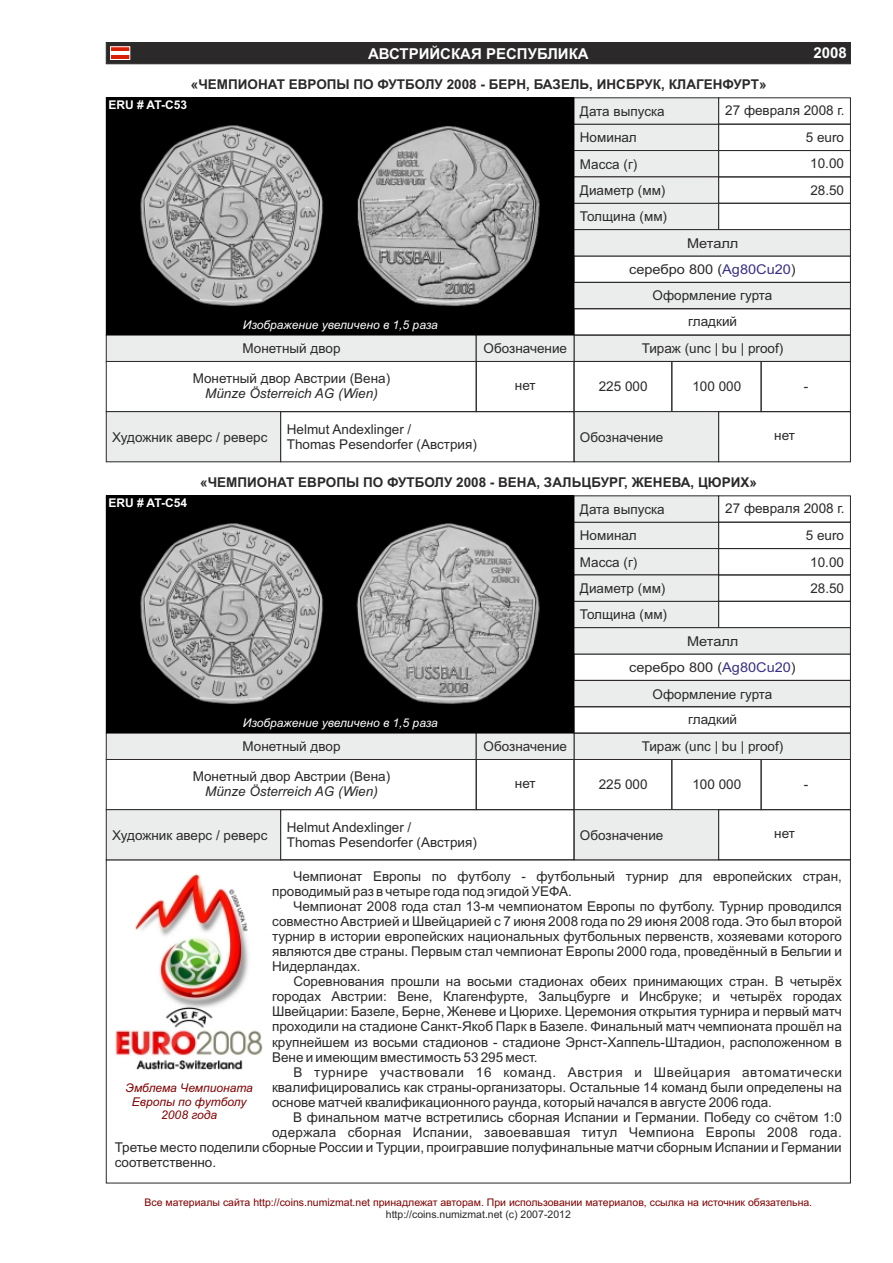
<style>
.page{position:relative;width:893px;height:1263px;background:#fff}
.page>*{position:absolute;margin:0;border:0;box-sizing:border-box;transform-origin:0 0}
.t1{font:700 15px "Arial";color:#fff}
.t2{font:13.5px/15.1px "Arial";color:#2b2929}
.t3{font:700 13.5px "Arial";color:#2b2929}
.t4{font:13.5px "Arial";letter-spacing:.025em;color:#2b2929}
.t5{font:13.5px/26.4px "Arial";color:#2b2929;text-align:center;scale:1.08 1}
.t6{font:italic 13.5px "Arial";color:#2b2929}
.t7{font:italic 12px "Arial";color:#fff}
.t8{font:italic 12px/13.4px "Arial";color:#800000;text-align:center}
.t9{font:700 12px "Arial";color:#fff}
.t10{font:10.5px "Arial";color:#800000}
.t11{font:10.5px "Arial";color:#2b2929}
.s1{color:#383085}
</style>
<div class="page">
<div style="left:106px;top:42px;width:745px;height:22px;background:#2b2929"></div>
<hr style="left:111px;top:51px;width:19px;height:4px;background:#fff">
<hr style="left:111px;top:55px;width:19px;height:4px;background:#d91f05">
<hr style="left:111px;top:47px;width:19px;height:4px;background:#d91f05">
<div style="left:110px;top:47px;width:20px;height:13px;border:1px solid #fff"></div>
<svg style="left:574px;top:282px;width:277px;height:27px;background:#dcdddd"></svg>
<div style="left:574px;top:256px;width:277px;height:26px;border:1px solid #2b2929"></div>
<svg style="left:574px;top:97px;width:277px;height:159px"></svg>
<div style="left:761px;top:361px;width:90px;height:51px;border:1px solid #2b2929"></div>
<div style="left:574px;top:361px;width:98px;height:51px;border:1px solid #2b2929"></div>
<svg style="left:106px;top:335px;width:745px;height:27px;background:#dcdede"></svg>
<div style="left:718px;top:411px;width:133px;height:51px;border:1px solid #2b2929"></div>
<svg style="left:574px;top:411px;width:145px;height:51px;background:#e2e3e3"></svg>
<div style="left:280px;top:411px;width:294px;height:51px;border:1px solid #2b2929"></div>
<div style="left:106px;top:411px;width:175px;height:51px;background:#ebeded"></div>
<img style="left:106px;top:98px;width:468px;height:237px">
<img style="left:115px;top:873px;width:148px;height:197px">
<svg style="left:574px;top:680px;width:277px;height:27px;background:#dcdddd"></svg>
<div style="left:574px;top:654px;width:277px;height:26px;border:1px solid #2b2929"></div>
<svg style="left:574px;top:495px;width:277px;height:159px"></svg>
<div style="left:761px;top:759px;width:90px;height:51px;border:1px solid #2b2929"></div>
<div style="left:574px;top:759px;width:98px;height:51px;border:1px solid #2b2929"></div>
<svg style="left:106px;top:733px;width:745px;height:27px;background:#dcdede"></svg>
<div style="left:718px;top:809px;width:133px;height:51px;border:1px solid #2b2929"></div>
<svg style="left:574px;top:809px;width:145px;height:51px;background:#e2e3e3"></svg>
<div style="left:280px;top:809px;width:294px;height:51px;border:1px solid #2b2929"></div>
<div style="left:106px;top:809px;width:175px;height:51px;background:#ebeded"></div>
<img style="left:106px;top:496px;width:468px;height:237px">
<p class="t1" style="left:368px;top:48px;width:222px">АВСТРИЙСКАЯ РЕСПУБЛИКА</p>
<p class="t1" style="left:813px;top:47px;width:35px">2008</p>
<p class="t3" style="left:191px;top:79px;width:577px">«ЧЕМПИОНАТ ЕВРОПЫ ПО ФУТБОЛУ 2008 - БЕРН, БАЗЕЛЬ, ИНСБРУК, КЛАГЕНФУРТ»</p>
<p class="t9" style="left:108px;top:100px;width:80px">ERU # AT-C53</p>
<p class="t7" style="left:243px;top:320px;width:197px">Изображение увеличено в 1,5 раза</p>
<p class="t2" style="left:243px;top:342px;width:99px">Монетный двор</p>
<p class="t2" style="left:484px;top:342px;width:85px">Обозначение</p>
<p class="t2" style="left:580px;top:105px;width:86px">Дата выпуска</p>
<p class="t2" style="left:580px;top:131px;width:58px">Номинал</p>
<p class="t2" style="left:580px;top:158px;width:59px">Масса (г)</p>
<p class="t2" style="left:580px;top:210px;width:89px">Толщина (мм)</p>
<p class="t2" style="left:580px;top:184px;width:87px">Диаметр (мм)</p>
<p class="t2" style="left:725px;top:104px;width:121px">27 февраля 2008 г.</p>
<p class="t2" style="left:806px;top:125px;width:40px;line-height:26.4px;text-align:center">5 euro<br>10.00<br>28.50</p>
<p class="t5" style="left:629px;top:231px;width:156px">Металл<br>серебро 800 (<span class="s1">Ag80Cu20</span>)</p>
<p class="t2" style="left:653px;top:289px;width:121px">Оформление гурта</p>
<p class="t2" style="left:688px;top:315px;width:50px">гладкий</p>
<p class="t2" style="left:642px;top:342px;width:143px">Тираж (unc | bu | proof)</p>
<p class="t2" style="left:193px;top:371px;width:199px">Монетный двор Австрии (Вена)</p>
<p class="t6" style="left:205px;top:388px;width:174px">Münze Österreich AG (Wien)</p>
<p class="t2" style="left:515px;top:379px;width:22px">нет</p>
<p class="t2" style="left:599px;top:380px;width:50px">225 000</p>
<p class="t2" style="left:692px;top:380px;width:50px">100 000</p>
<p class="t2" style="left:804px;top:380px;width:6px">-</p>
<p class="t2" style="left:287px;top:423px;width:192px">Helmut Andexlinger /<br>Thomas Pesendorfer (Австрия)</p>
<p class="t2" style="left:774px;top:429px;width:22px">нет</p>
<p class="t2" style="left:112px;top:430px;width:157px">Художник аверс / реверс</p>
<p class="t2" style="left:580px;top:430px;width:85px">Обозначение</p>
<p class="t9" style="left:108px;top:498px;width:80px">ERU # AT-C54</p>
<p class="t3" style="left:200px;top:477px;width:558px">«ЧЕМПИОНАТ ЕВРОПЫ ПО ФУТБОЛУ 2008 - ВЕНА, ЗАЛЬЦБУРГ, ЖЕНЕВА, ЦЮРИХ»</p>
<p class="t2" style="left:580px;top:503px;width:86px">Дата выпуска</p>
<p class="t2" style="left:580px;top:529px;width:58px">Номинал</p>
<p class="t2" style="left:580px;top:556px;width:59px">Масса (г)</p>
<p class="t2" style="left:580px;top:608px;width:89px">Толщина (мм)</p>
<p class="t2" style="left:580px;top:582px;width:87px">Диаметр (мм)</p>
<p class="t2" style="left:725px;top:502px;width:121px">27 февраля 2008 г.</p>
<p class="t2" style="left:806px;top:523px;width:40px;line-height:26.4px;text-align:center">5 euro<br>10.00<br>28.50</p>
<p class="t5" style="left:629px;top:629px;width:156px">Металл<br>серебро 800 (<span class="s1">Ag80Cu20</span>)</p>
<p class="t7" style="left:243px;top:718px;width:197px">Изображение увеличено в 1,5 раза</p>
<p class="t2" style="left:243px;top:740px;width:99px">Монетный двор</p>
<p class="t2" style="left:484px;top:740px;width:85px">Обозначение</p>
<p class="t2" style="left:653px;top:687px;width:121px">Оформление гурта</p>
<p class="t2" style="left:688px;top:713px;width:50px">гладкий</p>
<p class="t2" style="left:642px;top:740px;width:143px">Тираж (unc | bu | proof)</p>
<p class="t2" style="left:193px;top:769px;width:199px">Монетный двор Австрии (Вена)</p>
<p class="t6" style="left:205px;top:786px;width:174px">Münze Österreich AG (Wien)</p>
<p class="t2" style="left:515px;top:777px;width:22px">нет</p>
<p class="t2" style="left:599px;top:778px;width:50px">225 000</p>
<p class="t2" style="left:692px;top:778px;width:50px">100 000</p>
<p class="t2" style="left:804px;top:778px;width:6px">-</p>
<p class="t2" style="left:287px;top:821px;width:192px">Helmut Andexlinger /<br>Thomas Pesendorfer (Австрия)</p>
<p class="t2" style="left:774px;top:827px;width:22px">нет</p>
<p class="t2" style="left:112px;top:828px;width:157px">Художник аверс / реверс</p>
<p class="t2" style="left:580px;top:828px;width:85px">Обозначение</p>
<p class="t2" style="left:272px;top:869px;width:571px;text-indent:21px">Чемпионат Европы по футболу - футбольный турнир для европейских стран, проводимый раз в четыре года под эгидой УЕФА.</p>
<p class="t2" style="left:272px;top:900px;width:571px;text-align:justify;text-indent:21px">Чемпионат 2008 года стал 13-м чемпионатом Европы по футболу. Турнир проводился совместно Австрией и Швейцарией с 7 июня 2008 года по 29 июня 2008 года. Это был второй турнир в истории европейских национальных футбольных первенств, хозяевами которого являются две страны. Первым стал чемпионат Европы 2000 года, проведённый в Бельгии и Нидерландах.</p>
<p class="t2" style="left:272px;top:975px;width:571px;text-align:justify;text-indent:21px">Соревнования прошли на восьми стадионах обеих принимающих стран. В четырёх городах Австрии: Вене, Клагенфурте, Зальцбурге и Инсбруке; и четырёх городах Швейцарии: Базеле, Берне, Женеве и Цюрихе. Церемония открытия турнира и первый матч проходили на стадионе Санкт-Якоб Парк в Базеле. Финальный матч чемпионата прошёл на крупнейшем из восьми стадионов - стадионе Эрнст-Хаппель-Штадион, расположенном в Вене и имеющим вместимость 53 295 мест.</p>
<p class="t2" style="left:272px;top:1065px;width:571px;text-align:justify;text-indent:21px">В турнире участвовали 16 команд. Австрия и Швейцария автоматически квалифицировались как страны-организаторы. Остальные 14 команд были определены на основе матчей квалификационного раунда, который начался в августе 2006 года.</p>
<p class="t2" style="left:293px;top:1111px;width:550px">В финальном матче встретились сборная Испании и Германии. Победу со счётом 1:0</p>
<p class="t4" style="left:272px;top:1127px;width:571px">одержала сборная Испании, завоевавшая титул Чемпиона Европы 2008 года.</p>
<p class="t2" style="left:115px;top:1141px;width:729px">Третье место поделили сборные России и Турции, проигравшие полуфинальные матчи сборным Испании и Германии</p>
<p class="t2" style="left:115px;top:1156px;width:103px">соответственно.</p>
<p class="t8" style="left:126px;top:1082px;width:129px">Эмблема Чемпионата<br>Европы по футболу<br>2008 года</p>
<p class="t10" style="left:144px;top:1198px;width:669px">Все материалы сайта http://coins.numizmat.net принадлежат авторам. При использовании материалов, ссылка на источник обязательна.</p>
<p class="t11" style="left:386px;top:1210px;width:187px">http://coins.numizmat.net (c) 2007-2012</p>
</div>
